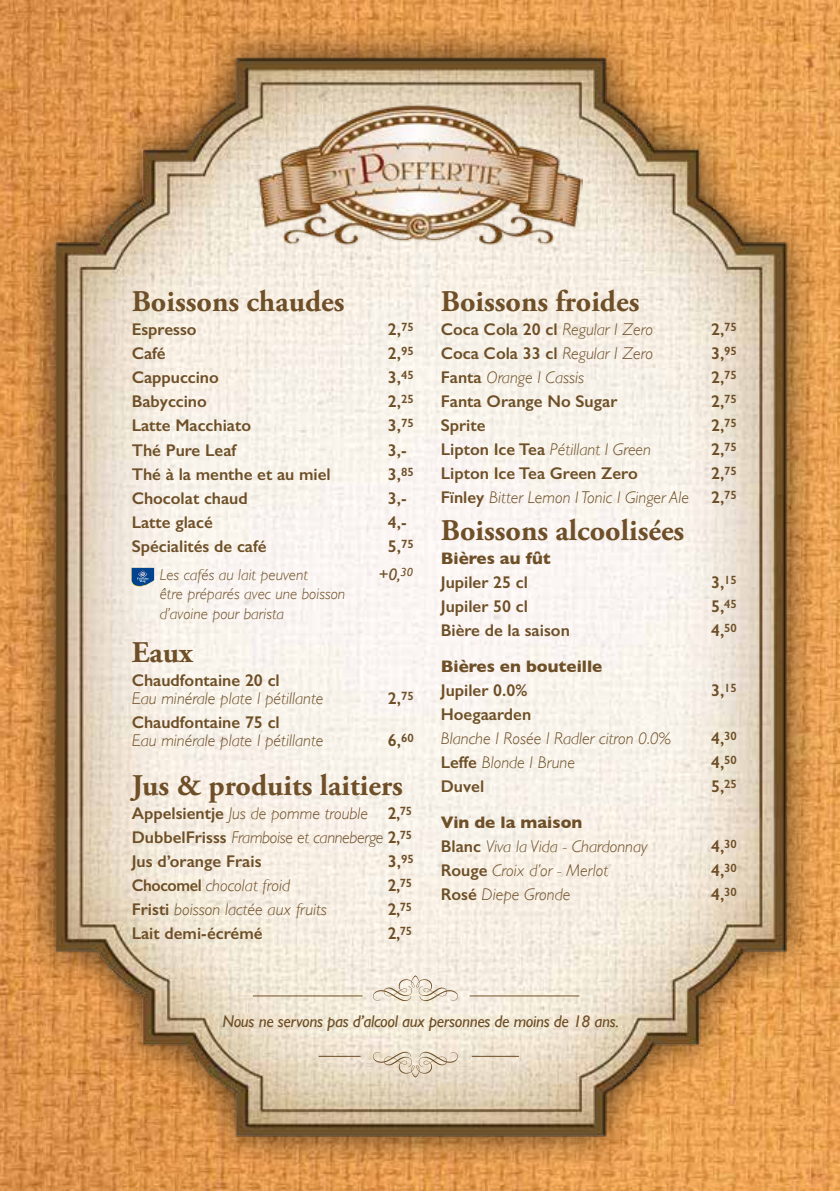
<style>
.page{position:relative;width:840px;height:1191px;background:#fff}
.page>*{position:absolute;margin:0;border:0;box-sizing:border-box;transform-origin:0 0}
.t1{font:700 30px "Adobe Garamond Pro";color:#6e4f27}
.t2{font:600 17px/24px "Gill Sans";color:#6e4f27;text-align:justify}
.t3{font:italic 300 17px/24px "Gill Sans";color:#6e4f27}
.t4{font:italic 17px "Gill Sans";letter-spacing:-.02em;color:#6e4f27}
.t5{font:700 17px "Gill Sans";color:#6e4f27}
.t6{font:italic 300 16px/19.2px "Gill Sans";color:#6e4f27}
.s1{font-weight:300;font-style:italic}
.s2{font-weight:600;font-style:normal}
.s3{font-weight:700;font-style:normal}
</style>
<div class="page">
<img style="left:0;top:0;width:839px;height:1191px">
<div style="left:19px;top:20px;width:802px;height:1151px;background:#000;opacity:.7"></div>
<img style="left:44px;top:45px;width:751px;height:1102px">
<img style="left:257px;top:103px;width:325px;height:145px">
<hr style="left:253px;top:995px;width:109px;height:1px;background:#6e4f27">
<hr style="left:469px;top:995px;width:110px;height:1px;background:#6e4f27">
<svg style="left:372px;top:1051px;width:86px;height:26px;background:#ded1bc"></svg>
<svg style="left:372px;top:975px;width:86px;height:26px;background:#e7ddcd"></svg>
<hr style="left:318px;top:1055px;width:42px;height:1px;background:#6e4f27">
<hr style="left:471px;top:1055px;width:47px;height:1px;background:#6e4f27">
<svg style="left:132px;top:568px;width:22px;height:18px"></svg>
<h1 class="t1" style="left:132px;top:284px;width:214px">Boissons chaudes</h1>
<p class="t2" style="left:132px;top:317px;width:66px">Espresso</p>
<p class="t2" style="left:388px;top:317px;width:27px">2,<sup>75</sup></p>
<p class="t2" style="left:132px;top:341px;width:35px">Café</p>
<p class="t2" style="left:388px;top:341px;width:27px">2,<sup>95</sup></p>
<p class="t2" style="left:132px;top:365px;width:89px">Cappuccino</p>
<p class="t2" style="left:388px;top:365px;width:27px">3,<sup>45</sup></p>
<p class="t2" style="left:132px;top:389px;width:77px">Babyccino</p>
<p class="t2" style="left:388px;top:389px;width:27px">2,<sup>25</sup></p>
<p class="t2" style="left:132px;top:413px;width:121px">Latte Macchiato</p>
<p class="t2" style="left:388px;top:413px;width:27px">3,<sup>75</sup></p>
<p class="t2" style="left:132px;top:438px;width:106px">Thé Pure Leaf</p>
<p class="t2" style="left:388px;top:438px;width:20px">3,-</p>
<p class="t2" style="left:132px;top:462px;width:200px">Thé à la menthe et au miel</p>
<p class="t2" style="left:388px;top:462px;width:27px">3,<sup>85</sup></p>
<p class="t2" style="left:132px;top:486px;width:118px">Chocolat chaud</p>
<p class="t2" style="left:388px;top:486px;width:20px">3,-</p>
<p class="t2" style="left:132px;top:510px;width:83px">Latte glacé</p>
<p class="t2" style="left:388px;top:510px;width:20px">4,-</p>
<p class="t2" style="left:132px;top:534px;width:136px">Spécialités de café</p>
<p class="t2" style="left:388px;top:534px;width:27px">5,<sup>75</sup></p>
<p class="t6" style="left:160px;top:565px;width:150px">Les cafés au lait peuvent</p>
<p class="t4" style="left:378px;top:564px;width:36px">+0,<sup>30</sup></p>
<p class="t6" style="left:160px;top:584px;width:187px">être préparés avec une boisson d’avoine pour barista</p>
<h1 class="t1" style="left:132px;top:634px;width:63px">Eaux</h1>
<p class="t2" style="left:132px;top:667px;width:149px">Chaudfontaine 20 cl</p>
<p class="t3" style="left:132px;top:686px;width:193px">Eau minérale plate I pétillante</p>
<p class="t2" style="left:388px;top:685px;width:27px">2,<sup>75</sup></p>
<p class="t2" style="left:132px;top:709px;width:149px">Chaudfontaine 75 cl</p>
<p class="t3" style="left:132px;top:728px;width:193px">Eau minérale plate I pétillante</p>
<p class="t2" style="left:388px;top:727px;width:27px">6,<sup>60</sup></p>
<h1 class="t1" style="left:132px;top:767px;width:272px">Jus &amp; produits laitiers</h1>
<p class="t2" style="left:132px;top:800px;width:281px">Appelsientje <span class="s1">Jus de pomme trouble</span> 2,<sup>75<br></sup>DubbelFrisss <span class="s1">Framboise et canneberge</span> 2,<sup>75<br></sup>Jus d’orange Frais</p>
<p class="t2" style="left:388px;top:848px;width:27px">3,<sup>95</sup></p>
<p class="t3" style="left:132px;top:873px;width:160px"><span class="s2">Chocomel</span> chocolat froid</p>
<p class="t2" style="left:388px;top:872px;width:25px">2,<sup>75</sup></p>
<p class="t3" style="left:132px;top:897px;width:197px"><span class="s2">Fristi</span> boisson lactée aux fruits</p>
<p class="t2" style="left:388px;top:896px;width:25px">2,<sup>75</sup></p>
<p class="t2" style="left:132px;top:920px;width:132px">Lait demi-écrémé</p>
<p class="t2" style="left:388px;top:920px;width:25px">2,<sup>75</sup></p>
<h1 class="t1" style="left:440px;top:284px;width:200px">Boissons froides</h1>
<p class="t2" style="left:440px;top:317px;width:214px">Coca Cola 20 cl <span class="s1">Regular I Zero</span></p>
<p class="t2" style="left:710px;top:317px;width:27px">2,<sup>75</sup></p>
<p class="t2" style="left:440px;top:341px;width:214px">Coca Cola 33 cl <span class="s1">Regular I Zero</span></p>
<p class="t2" style="left:710px;top:341px;width:27px">3,<sup>95</sup></p>
<p class="t3" style="left:440px;top:365px;width:145px"><span class="s2">Fanta</span> Orange I Cassis</p>
<p class="t2" style="left:710px;top:365px;width:27px">2,<sup>75</sup></p>
<p class="t2" style="left:440px;top:389px;width:178px">Fanta Orange No Sugar</p>
<p class="t2" style="left:710px;top:389px;width:27px">2,<sup>75</sup></p>
<p class="t2" style="left:440px;top:413px;width:46px">Sprite</p>
<p class="t2" style="left:710px;top:413px;width:27px">2,<sup>75</sup></p>
<p class="t3" style="left:440px;top:437px;width:212px"><span class="s2">Lipton Ice Tea</span> Pétillant I Green</p>
<p class="t2" style="left:710px;top:437px;width:27px">2,<sup>75</sup></p>
<p class="t2" style="left:440px;top:461px;width:198px">Lipton Ice Tea Green Zero</p>
<p class="t2" style="left:710px;top:461px;width:27px">2,<sup>75</sup></p>
<p class="t3" style="left:440px;top:485px;width:250px"><span class="s2">Fïnley</span> Bitter Lemon I Tonic I Ginger Ale</p>
<p class="t2" style="left:710px;top:485px;width:27px">2,<sup>75</sup></p>
<h1 class="t1" style="left:440px;top:513px;width:245px">Boissons alcoolisées</h1>
<p class="t5" style="left:440px;top:545px;width:111px">Bières au fût</p>
<p class="t2" style="left:440px;top:570px;width:89px">Jupiler 25 cl</p>
<p class="t2" style="left:710px;top:570px;width:27px">3,<sup>15</sup></p>
<p class="t2" style="left:440px;top:594px;width:89px">Jupiler 50 cl</p>
<p class="t2" style="left:710px;top:594px;width:27px">5,<sup>45</sup></p>
<p class="t2" style="left:440px;top:618px;width:130px">Bière de la saison</p>
<p class="t2" style="left:710px;top:618px;width:27px">4,<sup>50</sup></p>
<p class="t5" style="left:440px;top:653px;width:163px">Bières en bouteille</p>
<p class="t2" style="left:440px;top:678px;width:88px">Jupiler 0.0%</p>
<p class="t2" style="left:710px;top:678px;width:27px">3,<sup>15</sup></p>
<p class="t2" style="left:440px;top:702px;width:92px">Hoegaarden</p>
<p class="t3" style="left:440px;top:726px;width:231px">Blanche I Rosée I Radler citron 0.0%</p>
<p class="t2" style="left:710px;top:726px;width:27px">4,<sup>30</sup></p>
<p class="t3" style="left:440px;top:750px;width:136px"><span class="s2">Leffe</span> Blonde I Brune</p>
<p class="t2" style="left:710px;top:750px;width:27px">4,<sup>50</sup></p>
<p class="t2" style="left:440px;top:774px;width:45px">Duvel</p>
<p class="t2" style="left:710px;top:774px;width:27px">5,<sup>25</sup></p>
<p class="t3" style="left:440px;top:810px;width:208px"><span class="s3">Vin de la maison<br></span><span class="s2">Blanc</span> Viva la Vida - Chardonnay</p>
<p class="t2" style="left:710px;top:834px;width:27px">4,<sup>30</sup></p>
<p class="t3" style="left:440px;top:858px;width:169px"><span class="s2">Rouge</span> Croix d’or - Merlot</p>
<p class="t2" style="left:710px;top:858px;width:27px">4,<sup>30</sup></p>
<p class="t3" style="left:440px;top:882px;width:131px"><span class="s2">Rosé</span> Diepe Gronde</p>
<p class="t2" style="left:710px;top:882px;width:27px">4,<sup>30</sup></p>
<p class="t4" style="left:222px;top:1012px;width:398px">Nous ne servons pas d’alcool aux personnes de moins de 18 ans.</p>
</div>
